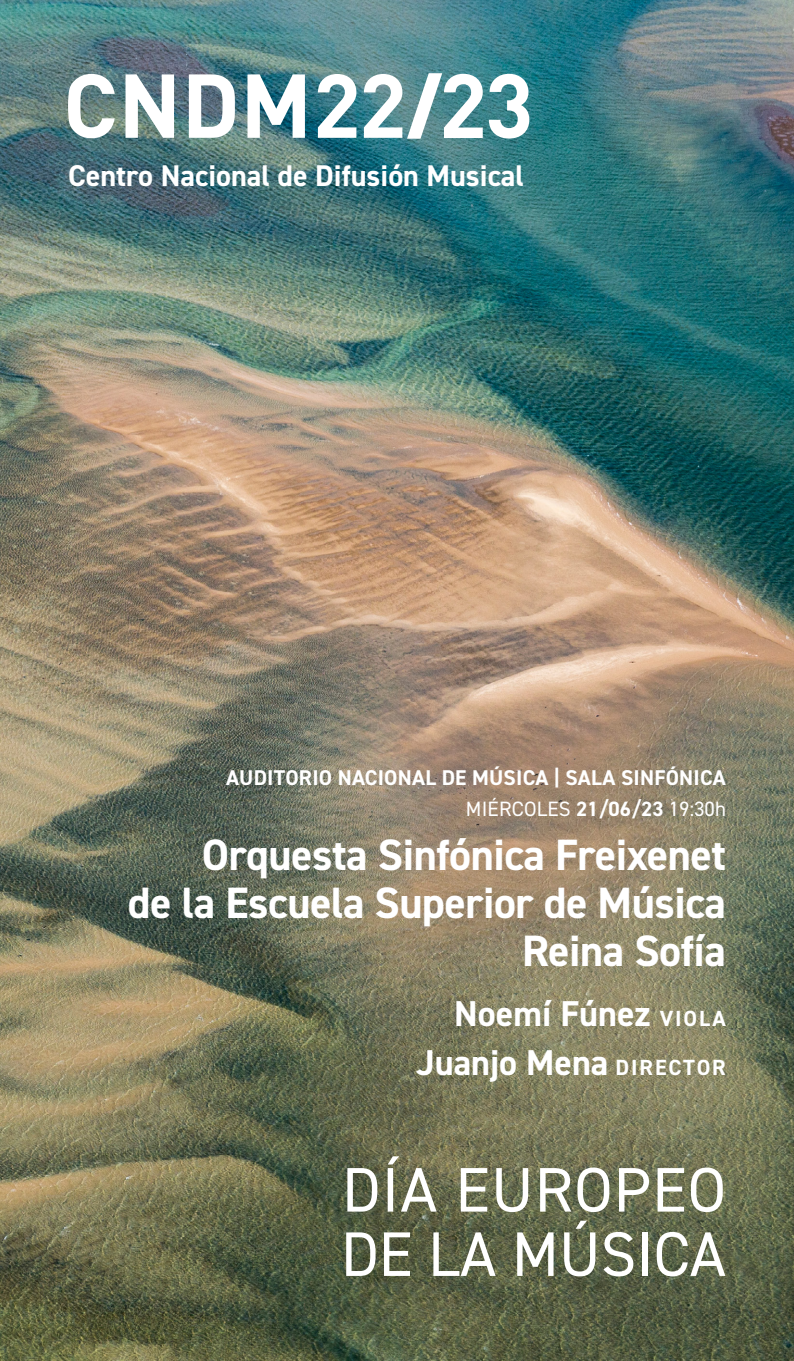
<style>
.page{position:relative;width:794px;height:1361px;background:#fff}
.page>*{position:absolute;margin:0;border:0;box-sizing:border-box;transform-origin:0 0}
.t1{font:63px/64.4px "DIN2014";letter-spacing:.015em;color:#fff}
.t2{font:700 44px/48px "DIN2014";letter-spacing:-.01em;color:#fff;text-align:right}
.t3{font:700 36px/48.8px "DIN2014";color:#fff;text-align:right}
.t4{font:700 30px "DIN2014";color:#fff}
.t5{font:700 21.4px "DIN2014";letter-spacing:.01em;color:#fff}
.t6{font:20.8px "DIN2014";letter-spacing:.01em;color:#fff}
.s1{font-weight:700}
.s2{font-size:22px}
</style>
<div class="page">
<img style="left:0;top:0;width:794px;height:1361px">
<svg style="left:318px;top:73px;width:211px;height:66px"></svg>
<svg style="left:68px;top:74px;width:47px;height:64px"></svg>
<svg style="left:125px;top:74px;width:49px;height:64px"></svg>
<svg style="left:189px;top:74px;width:46px;height:64px"></svg>
<svg style="left:247px;top:74px;width:58px;height:64px"></svg>
<p class="t4" style="left:68px;top:156px;width:457px">Centro Nacional de Difusión Musical</p>
<p class="t5" style="left:226px;top:764px;width:501px">AUDITORIO NACIONAL DE MÚSICA | SALA SINFÓNICA</p>
<p class="t6" style="left:466px;top:796px;width:262px">MIÉRCOLES <span class="s1">21/06/23</span> 19:30h</p>
<p class="t2" style="left:128px;top:830px;width:599px">Orquesta Sinfónica Freixenet<br>de la Escuela Superior de Música<br>Reina Sofía</p>
<p class="t3" style="left:416px;top:989px;width:311px">Noemí Fúnez <span class="s2">VIOLA<br></span>Juanjo Mena <span class="s2">DIRECTOR</span></p>
<h1 class="t1" style="left:341px;top:1156px;width:386px">DÍA EUROPEO<br>DE LA MÚSICA</h1>
</div>
